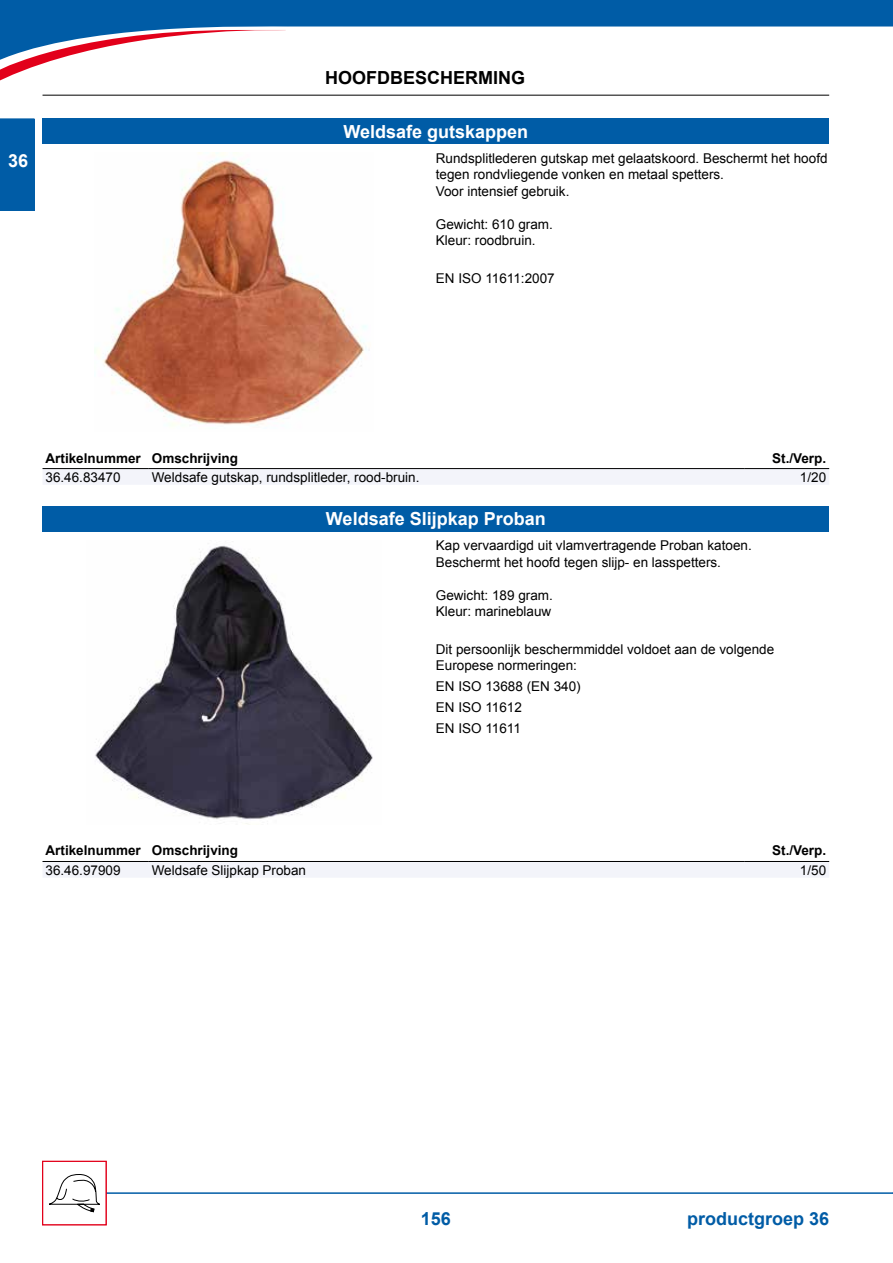
<style>
.page{position:relative;width:893px;height:1263px;background:#fff}
.page>*{position:absolute;margin:0;border:0;box-sizing:border-box;transform-origin:0 0}
.t1{font:700 18px "Arial";color:#fff}
.t2{font:700 18px "Arial";color:#005ca6}
.t3{font:700 18px "Arial";color:#000}
.t4{font:13.5px/16.5px "Arial";color:#000}
.t5{font:700 13.5px "Arial";color:#000}
</style>
<div class="page">
<svg style="left:0;top:0;width:893px;height:30px;fill:#005ca6"></svg>
<svg style="left:0;top:30px;width:286px;height:51px"></svg>
<div style="left:0;top:119px;width:34px;height:92px;background:#005ca6"></div>
<hr style="left:43px;top:95px;width:786px;height:1px;background:#000">
<hr style="left:43px;top:1192px;width:850px;height:2px;background:#005ca6">
<div style="left:43px;top:1161px;width:63px;height:64px;background:#fff"></div>
<svg style="left:49px;top:1174px;width:51px;height:39px"></svg>
<div style="left:42px;top:1161px;width:65px;height:64px;border:1px solid #e2001a"></div>
<div style="left:43px;top:119px;width:786px;height:25px;background:#005ca6"></div>
<img style="left:96px;top:153px;width:271px;height:273px">
<div style="left:43px;top:469px;width:786px;height:15px;background:#f3f4fa"></div>
<hr style="left:43px;top:468px;width:106px;height:1px;background:#000">
<hr style="left:149px;top:468px;width:595px;height:1px;background:#000">
<hr style="left:744px;top:468px;width:85px;height:1px;background:#000">
<div style="left:43px;top:506px;width:786px;height:25px;background:#005ca6"></div>
<img style="left:95px;top:545px;width:278px;height:279px">
<div style="left:43px;top:862px;width:786px;height:15px;background:#f3f4fa"></div>
<hr style="left:43px;top:861px;width:106px;height:1px;background:#000">
<hr style="left:149px;top:861px;width:595px;height:1px;background:#000">
<hr style="left:744px;top:861px;width:85px;height:1px;background:#000">
<h1 class="t1" style="left:8px;top:149px;width:22px">36</h1>
<h1 class="t3" style="left:325px;top:66px;width:201px">Hoofdbescherming</h1>
<h1 class="t1" style="left:343px;top:119px;width:186px">Weldsafe gutskappen</h1>
<p class="t4" style="left:436px;top:150px;width:393px">Rundsplitlederen gutskap met gelaatskoord. Beschermt het hoofd tegen rondvliegende vonken en metaal spetters.<br>Voor intensief gebruik.</p>
<p class="t4" style="left:436px;top:216px;width:119px">Gewicht: 610 gram.<br>Kleur: roodbruin.</p>
<p class="t4" style="left:436px;top:270px;width:120px">EN ISO 11611:2007</p>
<p class="t5" style="left:46px;top:449px;width:194px">Artikelnummer Omschrijving</p>
<p class="t5" style="left:772px;top:449px;width:56px">St./Verp.</p>
<p class="t4" style="left:46px;top:469px;width:77px">36.46.83470</p>
<p class="t4" style="left:152px;top:469px;width:269px">Weldsafe gutskap, rundsplitleder, rood-bruin.</p>
<p class="t4" style="left:800px;top:469px;width:28px">1/20</p>
<h1 class="t1" style="left:326px;top:507px;width:221px">Weldsafe Slijpkap Proban</h1>
<p class="t4" style="left:436px;top:537px;width:317px">Kap vervaardigd uit vlamvertragende Proban katoen.<br>Beschermt het hoofd tegen slijp- en lasspetters.</p>
<p class="t4" style="left:436px;top:587px;width:119px">Gewicht: 189 gram.<br>Kleur: marineblauw</p>
<p class="t4" style="left:436px;top:641px;width:340px">Dit persoonlijk beschermmiddel voldoet aan de volgende<br>Europese normeringen:</p>
<p class="t4" style="left:436px;top:676px;width:146px;line-height:20.7px">EN ISO 13688 (EN 340)<br>EN ISO 11612<br>EN ISO 11611</p>
<p class="t5" style="left:46px;top:842px;width:194px">Artikelnummer Omschrijving</p>
<p class="t5" style="left:772px;top:842px;width:56px">St./Verp.</p>
<p class="t4" style="left:46px;top:862px;width:77px">36.46.97909</p>
<p class="t4" style="left:152px;top:862px;width:156px">Weldsafe Slijpkap Proban</p>
<p class="t4" style="left:800px;top:862px;width:28px">1/50</p>
<h1 class="t2" style="left:421px;top:1207px;width:32px">156</h1>
<h1 class="t2" style="left:687px;top:1206px;width:144px">productgroep 36</h1>
</div>
